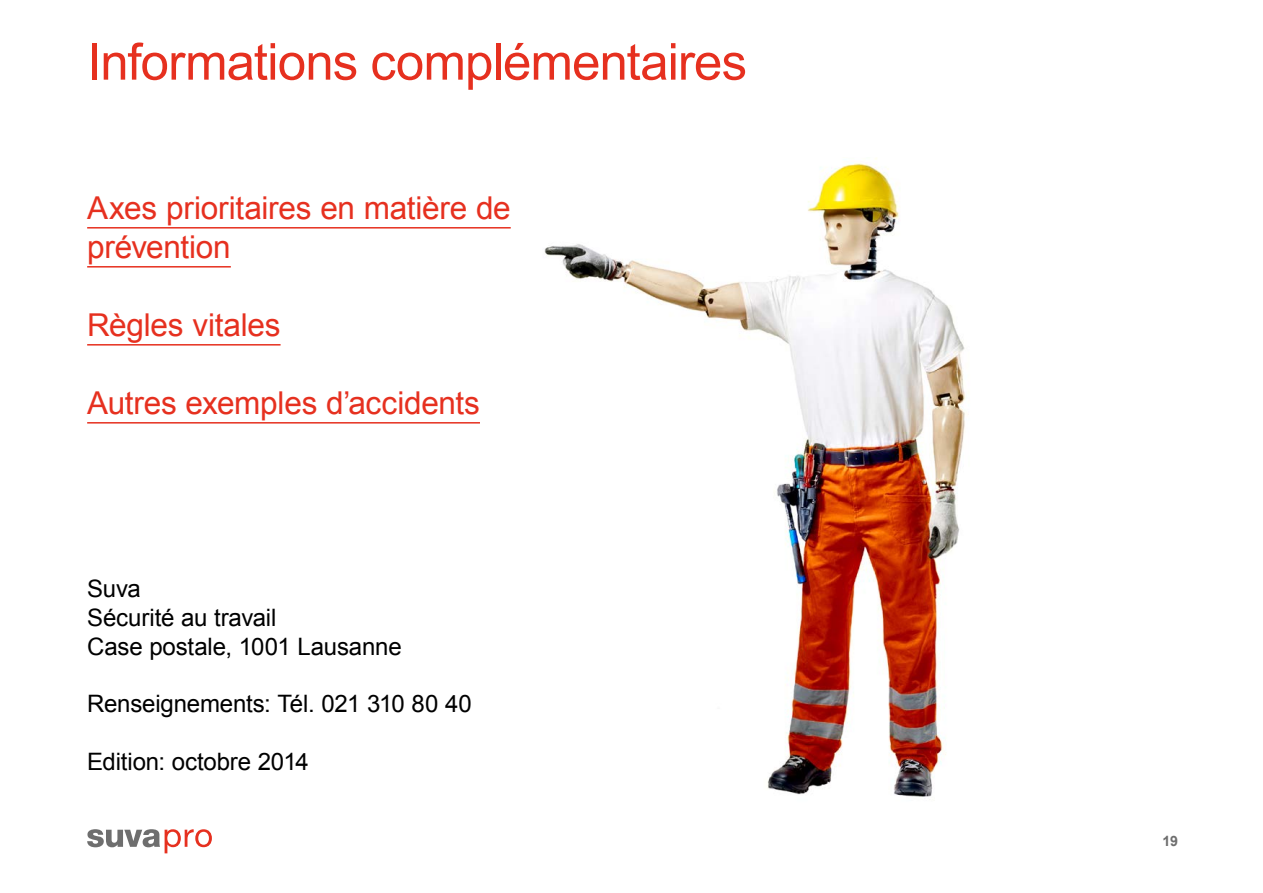
<style>
.page{position:relative;width:1263px;height:893px;background:#fff}
.page>*{position:absolute;margin:0;border:0;box-sizing:border-box;transform-origin:0 0}
.t1{font:51px "Arial";letter-spacing:-.02em;color:#e6301f}
.t2{font:31.5px/39px "Arial";letter-spacing:-.01em;color:#e6301f}
.t3{font:24px/28.7px "Arial";letter-spacing:-.005em;color:#000}
.t4{font:700 14.25px "Arial";color:#6e6e6e}
</style>
<div class="page">
<svg style="left:87px;top:829px;width:125px;height:24px"></svg>
<hr style="left:87px;top:227px;width:424px;height:2px;background:#e6301f">
<hr style="left:87px;top:266px;width:144px;height:2px;background:#e6301f">
<hr style="left:87px;top:344px;width:194px;height:2px;background:#e6301f">
<hr style="left:87px;top:422px;width:393px;height:2px;background:#e6301f">
<img style="left:544px;top:158px;width:422px;height:639px">
<h1 class="t1" style="left:87px;top:28px;width:661px">Informations complémentaires</h1>
<h2 class="t2" style="left:87px;top:188px;width:425px">Axes prioritaires en matière de prévention</h2>
<h2 class="t2" style="left:87px;top:305px;width:195px">Règles vitales</h2>
<h2 class="t2" style="left:87px;top:383px;width:394px">Autres exemples d’accidents</h2>
<p class="t3" style="left:87px;top:575px;width:316px">Suva<br>Sécurité au travail<br>Case postale, 1001 Lausanne</p>
<p class="t3" style="left:87px;top:690px;width:386px">Renseignements: Tél. 021 310 80 40</p>
<p class="t3" style="left:87px;top:747px;width:223px">Edition: octobre 2014</p>
<p class="t4" style="left:1162px;top:832px;width:17px">19</p>
</div>
